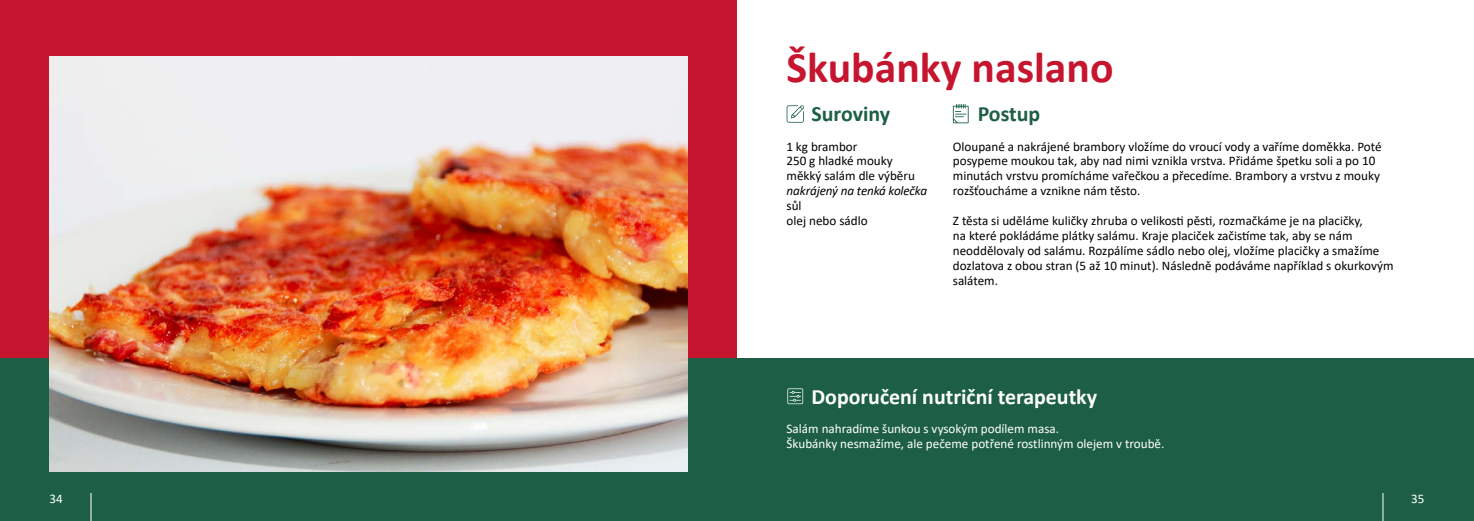
<style>
.page{position:relative;width:1474px;height:521px;background:#fff}
.page>*{position:absolute;margin:0;border:0;box-sizing:border-box;transform-origin:0 0}
.t1{font:700 43.75px "Calibri";color:#c6152f}
.t2{font:700 21.88px "Calibri";color:#fff}
.t3{font:700 21.88px "Calibri";color:#1d5f45}
.t4{font:13.12px/14.9px "Calibri";color:#000}
.t5{font:13.12px/14.9px "Calibri";color:#fff}
.t6{font:italic 13.12px "Calibri";letter-spacing:-.01em;color:#000}
</style>
<div class="page">
<div style="left:0;top:0;width:737px;height:521px;background:#c6152f"></div>
<div style="left:0;top:359px;width:1473px;height:162px;background:#1d5f45"></div>
<svg style="left:952px;top:104px;width:16px;height:19px"></svg>
<svg style="left:786px;top:105px;width:18px;height:18px"></svg>
<svg style="left:787px;top:388px;width:16px;height:16px"></svg>
<img style="left:50px;top:57px;width:637px;height:414px">
<svg style="left:1382px;top:493px;width:1px;height:28px"></svg>
<svg style="left:91px;top:493px;width:1px;height:28px"></svg>
<h1 class="t1" style="left:786px;top:37px;width:328px">Škubánky naslano</h1>
<h2 class="t3" style="left:811px;top:98px;width:80px">Suroviny</h2>
<p class="t4" style="left:786px;top:138px;width:130px">1 kg brambor<br>250 g hladké mouky měkký salám dle výběru</p>
<p class="t6" style="left:786px;top:182px;width:142px">nakrájený na tenká kolečka</p>
<p class="t4" style="left:786px;top:198px;width:82px">sůl<br>olej nebo sádlo</p>
<h2 class="t3" style="left:977px;top:98px;width:64px">Postup</h2>
<p class="t4" style="left:952px;top:138px;width:430px">Oloupané a nakrájené brambory vložíme do vroucí vody a vaříme doměkka. Poté posypeme moukou tak, aby nad nimi vznikla vrstva. Přidáme špetku soli a po 10 minutách vrstvu promícháme vařečkou a přecedíme. Brambory a vrstvu z mouky rozšťoucháme a vznikne nám těsto.</p>
<p class="t4" style="left:952px;top:213px;width:442px">Z těsta si uděláme kuličky zhruba o velikosti pěsti, rozmačkáme je na placičky,<br>na které pokládáme plátky salámu. Kraje placiček začistíme tak, aby se nám neoddělovaly od salámu. Rozpálíme sádlo nebo olej, vložíme placičky a smažíme dozlatova z obou stran (5 až 10 minut). Následně podáváme například s okurkovým salátem.</p>
<h2 class="t2" style="left:811px;top:381px;width:287px">Doporučení nutriční terapeutky</h2>
<p class="t5" style="left:786px;top:421px;width:379px">Salám nahradíme šunkou s vysokým podílem masa.<br>Škubánky nesmažíme, ale pečeme potřené rostlinným olejem v troubě.</p>
<p class="t5" style="left:50px;top:491px;width:15px">34</p>
<p class="t5" style="left:1410px;top:491px;width:15px">35</p>
</div>
